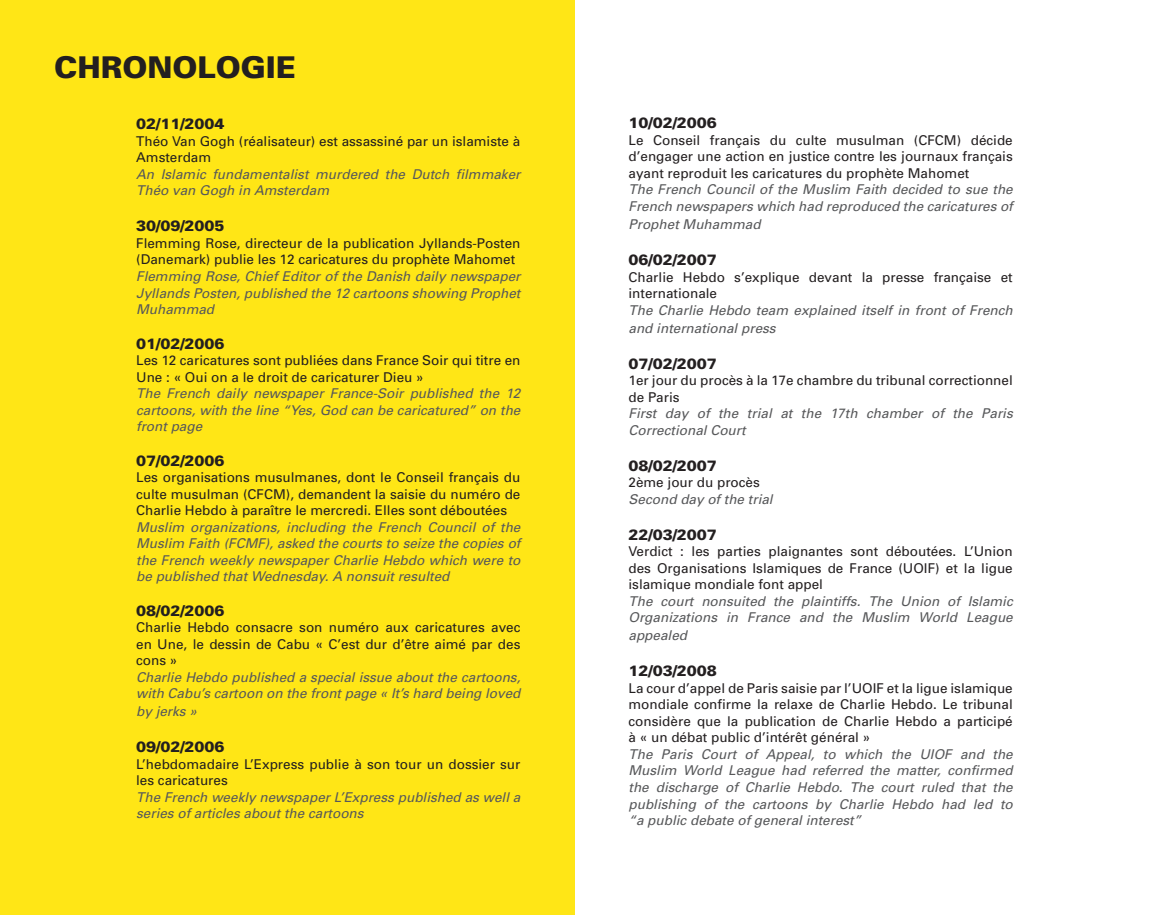
<style>
.page{position:relative;width:1149px;height:915px;background:#fff}
.page>*{position:absolute;margin:0;border:0;box-sizing:border-box;transform-origin:0 0}
.t1{font:900 30px "Univers";color:#231f20}
.t2{font:900 15px "Univers";color:#231f20}
.t3{font:italic 13.5px/16.5px "Univers";color:#57585a}
.t4{font:13.5px/16.5px "Univers";color:#231f20}
</style>
<div class="page">
<div style="left:0;top:0;width:574px;height:914px;background:#ffe616"></div>
<h1 class="t1" style="left:54px;top:56px;width:243px">CHRONOLOGIE</h1>
<p class="t2" style="left:136px;top:118px;width:90px">02/11/2004</p>
<p class="t4" style="left:136px;top:134px;width:385px">Théo Van Gogh (réalisateur) est assassiné par un islamiste à<br>Amsterdam</p>
<p class="t3" style="left:136px;top:167px;width:385px">An Islamic fundamentalist murdered the Dutch filmmaker<br>Théo van Gogh in Amsterdam</p>
<p class="t2" style="left:136px;top:220px;width:90px">30/09/2005</p>
<p class="t4" style="left:136px;top:236px;width:385px">Flemming Rose, directeur de la publication Jyllands-Posten (Danemark) publie les 12 caricatures du prophète Mahomet</p>
<p class="t3" style="left:136px;top:269px;width:385px;text-align:justify">Flemming Rose, Chief Editor of the Danish daily newspaper Jyllands Posten, published the 12 cartoons showing Prophet Muhammad</p>
<p class="t2" style="left:136px;top:337px;width:90px">01/02/2006</p>
<p class="t4" style="left:136px;top:353px;width:385px">Les 12 caricatures sont publiées dans France Soir qui titre en<br>Une : « Oui on a le droit de caricaturer Dieu »</p>
<p class="t3" style="left:136px;top:386px;width:385px;text-align:justify">The French daily newspaper France-Soir published the 12 cartoons, with the line “Yes, God can be caricatured” on the front page</p>
<p class="t2" style="left:136px;top:454px;width:90px">07/02/2006</p>
<p class="t4" style="left:136px;top:470px;width:385px;text-align:justify">Les organisations musulmanes, dont le Conseil français du culte musulman (CFCM), demandent la saisie du numéro de Charlie Hebdo à paraître le mercredi. Elles sont déboutées</p>
<p class="t3" style="left:136px;top:519px;width:385px;text-align:justify">Muslim organizations, including the French Council of the Muslim Faith (FCMF), asked the courts to seize the copies of the French weekly newspaper Charlie Hebdo which were to be published that Wednesday. A nonsuit resulted</p>
<p class="t2" style="left:136px;top:604px;width:90px">08/02/2006</p>
<p class="t4" style="left:136px;top:620px;width:385px;text-align:justify">Charlie Hebdo consacre son numéro aux caricatures avec en Une, le dessin de Cabu « C’est dur d’être aimé par des cons »</p>
<p class="t3" style="left:136px;top:669px;width:385px">Charlie Hebdo published a special issue about the cartoons, with Cabu’s cartoon on the front page « It’s hard being loved</p>
<p class="t3" style="left:136px;top:704px;width:62px">by jerks »</p>
<p class="t2" style="left:136px;top:741px;width:90px">09/02/2006</p>
<p class="t4" style="left:136px;top:756px;width:385px">L’hebdomadaire L’Express publie à son tour un dossier sur les caricatures</p>
<p class="t3" style="left:136px;top:789px;width:385px">The French weekly newspaper L’Express published as well a series of articles about the cartoons</p>
<p class="t2" style="left:628px;top:117px;width:90px">10/02/2006</p>
<p class="t4" style="left:628px;top:133px;width:385px;text-align:justify">Le Conseil français du culte musulman (CFCM) décide d’engager une action en justice contre les journaux français ayant reproduit les caricatures du prophète Mahomet</p>
<p class="t3" style="left:628px;top:182px;width:385px">The French Council of the Muslim Faith decided to sue the<br>French newspapers which had reproduced the caricatures of</p>
<p class="t3" style="left:628px;top:217px;width:133px">Prophet Muhammad</p>
<p class="t2" style="left:628px;top:254px;width:90px">06/02/2007</p>
<p class="t4" style="left:628px;top:269px;width:385px">Charlie Hebdo s’explique devant la presse française et internationale</p>
<p class="t3" style="left:628px;top:302px;width:385px;line-height:18px">The Charlie Hebdo team explained itself in front of French and international press</p>
<p class="t2" style="left:628px;top:357px;width:90px">07/02/2007</p>
<p class="t4" style="left:628px;top:373px;width:385px">1er jour du procès à la 17e chambre du tribunal correctionnel de Paris</p>
<p class="t3" style="left:628px;top:406px;width:385px">First day of the trial at the 17th chamber of the Paris<br>Correctional Court</p>
<p class="t2" style="left:628px;top:459px;width:90px">08/02/2007</p>
<p class="t4" style="left:628px;top:475px;width:133px">2ème jour du procès</p>
<p class="t3" style="left:628px;top:491px;width:146px">Second day of the trial</p>
<p class="t2" style="left:628px;top:528px;width:90px">22/03/2007</p>
<p class="t4" style="left:628px;top:544px;width:385px;text-align:justify">Verdict : les parties plaignantes sont déboutées. L’Union des Organisations Islamiques de France (UOIF) et la ligue islamique mondiale font appel</p>
<p class="t3" style="left:628px;top:593px;width:385px">The court nonsuited the plaintiffs. The Union of Islamic<br>Organizations in France and the Muslim World League</p>
<p class="t3" style="left:628px;top:628px;width:60px">appealed</p>
<p class="t2" style="left:628px;top:665px;width:90px">12/03/2008</p>
<p class="t4" style="left:628px;top:680px;width:385px;text-align:justify">La cour d’appel de Paris saisie par l’UOIF et la ligue islamique mondiale confirme la relaxe de Charlie Hebdo. Le tribunal considère que la publication de Charlie Hebdo a participé à « un débat public d’intérêt général »</p>
<p class="t3" style="left:628px;top:746px;width:385px;text-align:justify">The Paris Court of Appeal, to which the UIOF and the Muslim World League had referred the matter, confirmed the discharge of Charlie Hebdo. The court ruled that the publishing of the cartoons by Charlie Hebdo had led to “a public debate of general interest”</p>
</div>
